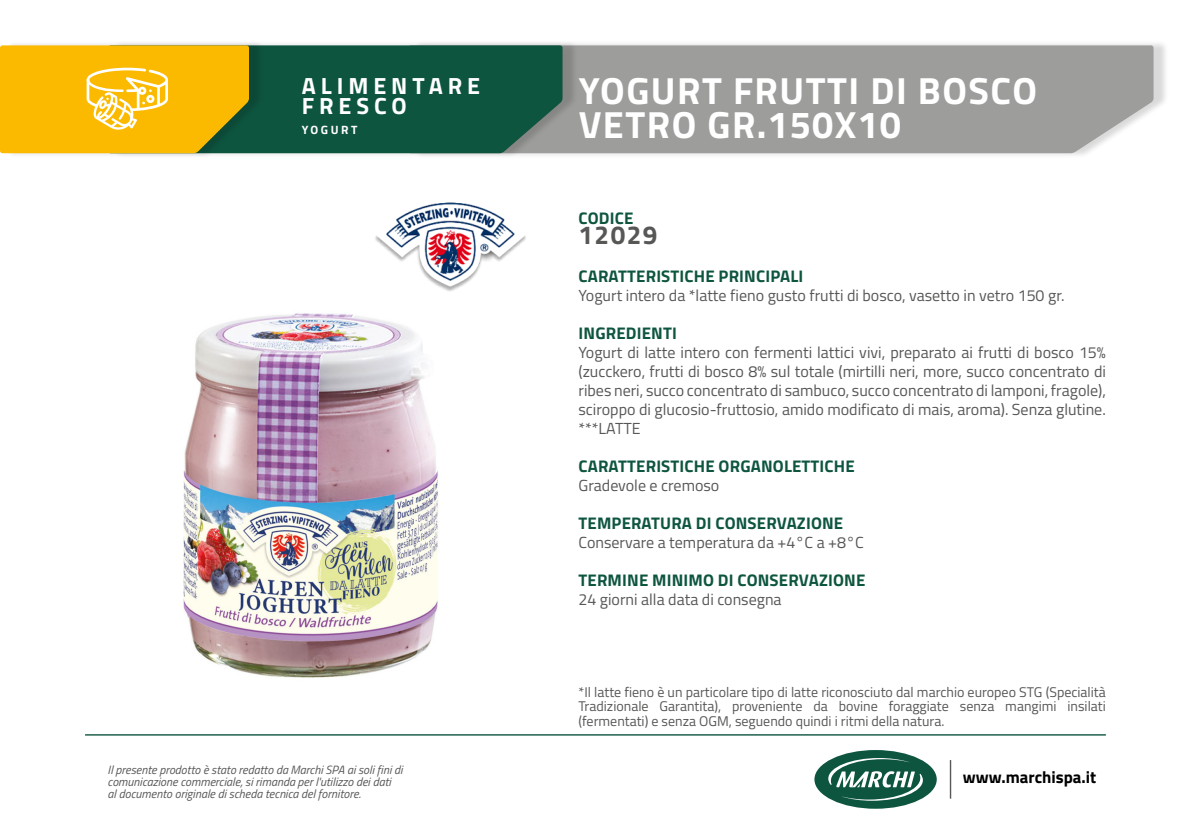
<style>
.page{position:relative;width:1191px;height:840px;background:#fff}
.page>*{position:absolute;margin:0;border:0;box-sizing:border-box;transform-origin:0 0}
.t1{font:700 37.8px/34.2px "Titillium Web";letter-spacing:.04em;color:#fff}
.t2{font:700 26px "Titillium Web";letter-spacing:.06em;color:#575756}
.t3{font:700 23.4px "Titillium Web";letter-spacing:.21em;color:#fff}
.t4{font:700 16.8px "Titillium Web";letter-spacing:.01em;color:#0e5540}
.t5{font:700 16.8px "Titillium Web";color:#000}
.t6{font:16px/19px "Titillium Web";color:#575756;text-align:justify}
.t7{font:14px/14px "Titillium Web";color:#575756;text-align:justify}
.t8{font:italic 12px/12px "Titillium Web";color:#575756}
.t9{font:700 12px "Titillium Web";letter-spacing:.21em;color:#fff}
</style>
<div class="page">
<hr style="left:949px;top:759px;width:2px;height:39px;background:#575756">
<div style="left:814px;top:749px;width:122px;height:59px;background:#0e5540;border-radius:50%"></div>
<svg style="left:828px;top:757px;width:95px;height:43px"></svg>
<hr style="left:85px;top:733px;width:1021px;height:2px;background:#0e5540">
<div style="left:413px;top:40px;width:756px;height:119px;background:#000;opacity:.15"></div>
<div style="left:578px;top:45px;width:575px;height:108px;background:#9d9d9c"></div>
<div style="left:113px;top:40px;width:465px;height:119px;background:#000;opacity:.15"></div>
<div style="left:265px;top:45px;width:297px;height:108px;background:#0e5540"></div>
<div style="left:5px;top:40px;width:260px;height:119px;background:#000;opacity:.15"></div>
<svg style="left:0;top:45px;width:249px;height:108px;background:#efb811"></svg>
<img style="left:183px;top:313px;width:256px;height:365px">
<img style="left:375px;top:202px;width:151px;height:89px">
<p class="t3" style="left:302px;top:68px;width:180px">ALIMENTARE</p>
<p class="t3" style="left:302px;top:88px;width:107px">FRESCO</p>
<p class="t9" style="left:302px;top:121px;width:57px">YOGURT</p>
<p class="t8" style="left:108px;top:762px;width:296px">Il presente prodotto è stato redatto da Marchi SPA ai soli fini di comunicazione commerciale, si rimanda per l'utilizzo dei dati<br>al documento originale di scheda tecnica del fornitore.</p>
<p class="t1" style="left:578px;top:71px;width:460px">YOGURT FRUTTI DI BOSCO<br>VETRO GR.150X10</p>
<p class="t4" style="left:578px;top:205px;width:56px">CODICE</p>
<p class="t2" style="left:578px;top:215px;width:81px">12029</p>
<p class="t4" style="left:578px;top:263px;width:226px">CARATTERISTICHE PRINCIPALI</p>
<p class="t6" style="left:578px;top:285px;width:487px">Yogurt intero da *latte fieno gusto frutti di bosco, vasetto in vetro 150 gr.</p>
<p class="t4" style="left:578px;top:320px;width:100px">INGREDIENTI</p>
<p class="t6" style="left:578px;top:342px;width:529px">Yogurt di latte intero con fermenti lattici vivi, preparato ai frutti di bosco 15% (zucckero, frutti di bosco 8% sul totale (mirtilli neri, more, succo concentrato di ribes neri, succo concentrato di sambuco, succo concentrato di lamponi, fragole),</p>
<p class="t6" style="left:578px;top:399px;width:529px">sciroppo di glucosio-fruttosio, amido modificato di mais, aroma). Senza glutine.</p>
<p class="t6" style="left:578px;top:418px;width:64px">***LATTE</p>
<p class="t4" style="left:578px;top:453px;width:278px">CARATTERISTICHE ORGANOLETTICHE</p>
<p class="t6" style="left:578px;top:475px;width:142px">Gradevole e cremoso</p>
<p class="t4" style="left:578px;top:510px;width:266px">TEMPERATURA DI CONSERVAZIONE</p>
<p class="t6" style="left:578px;top:532px;width:287px">Conservare a temperatura da +4°C a +8°C</p>
<p class="t4" style="left:578px;top:567px;width:288px">TERMINE MINIMO DI CONSERVAZIONE</p>
<p class="t6" style="left:578px;top:589px;width:205px">24 giorni alla data di consegna</p>
<p class="t7" style="left:578px;top:684px;width:529px">*Il latte fieno è un particolare tipo di latte riconosciuto dal marchio europeo STG (Specialità Tradizionale Garantita), proveniente da bovine foraggiate senza mangimi insilati (fermentati) e senza OGM, seguendo quindi i ritmi della natura.</p>
<p class="t5" style="left:963px;top:764px;width:135px">www.marchispa.it</p>
</div>
